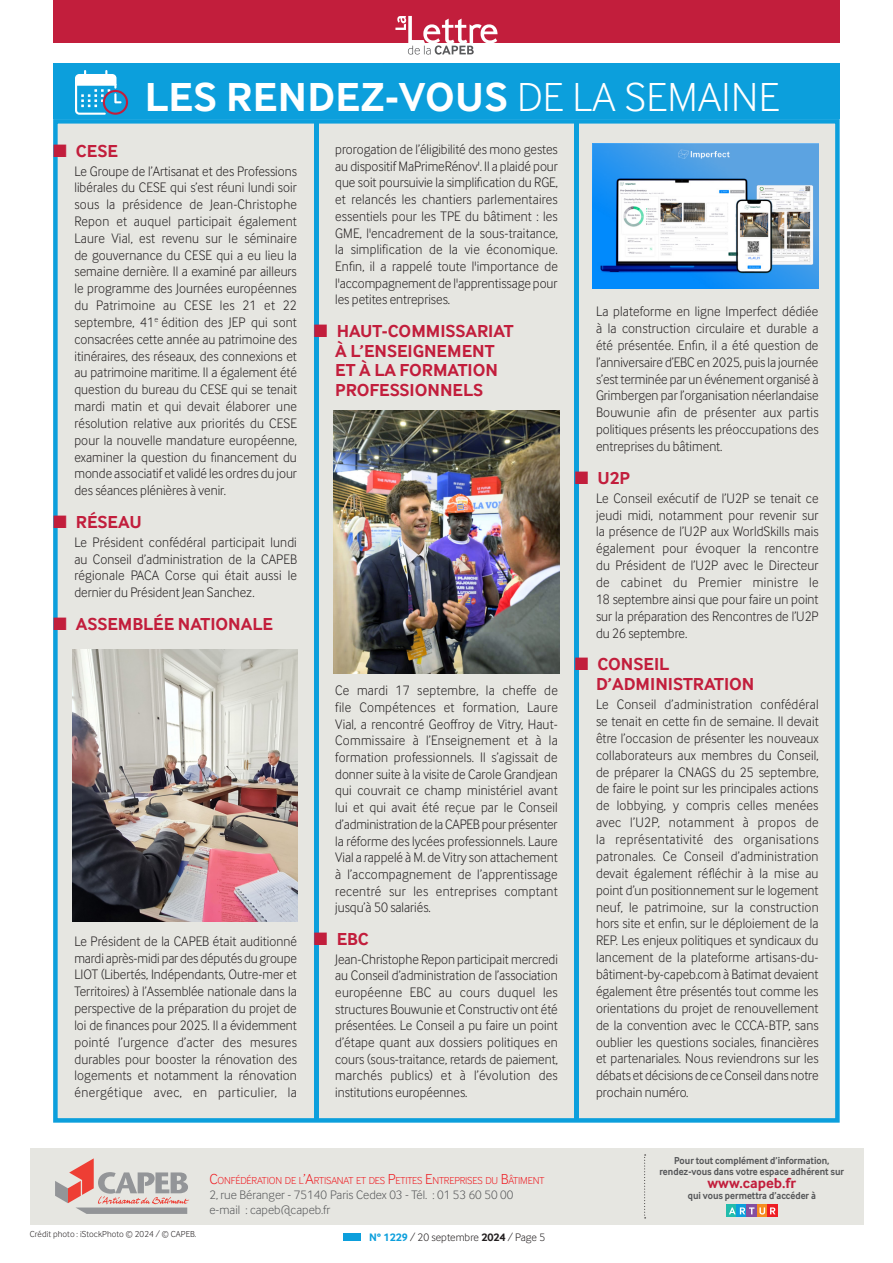
<style>
.page{position:relative;width:893px;height:1263px;background:#fff}
.page>*{position:absolute;margin:0;border:0;box-sizing:border-box;transform-origin:0 0}
.t1{font:700 42px "Inter Face";letter-spacing:.01em;color:#fff}
.t2{font:700 18px/19.6px "Inter Face";color:#c21e3c;text-align:center}
.t3{font:700 15px "Inter Face";color:#c21e3c}
.Texte_rdv{font:300 14.25px/16.8px "Inter Face";color:#231f20;text-align:justify;scale:.94 1}
.t4{font:300 12.75px/15px "Inter Face";color:#57585a}
.t5{font:300 11.25px "Inter Face";color:#231f20}
.t6{font:700 10.5px/10.5px "Inter Face";color:#57585a;text-align:center;scale:.9 1}
.t7{font:300 10.5px "Inter Face";letter-spacing:-.015em;color:#ee1d23}
.t8{font:300 9px "Inter Face";letter-spacing:.01em;color:#231f20}
.s1{font-weight:300}
.s2{font-size:15px}
.s3{font-weight:700;color:#0c9fdc}
.s4{font-weight:700}
</style>
<div class="page">
<div style="left:53px;top:0;width:787px;height:43px;background:#c21e3c"></div>
<svg style="left:395px;top:16px;width:102px;height:39px"></svg>
<div style="left:30px;top:1148px;width:833px;height:77px;background:#e6e6e1"></div>
<svg style="left:644px;top:1154px;width:2px;height:64px"></svg>
<div style="left:726px;top:1204px;width:11px;height:13px;background:#22bcac"></div>
<svg style="left:737px;top:1204px;width:10px;height:13px"></svg>
<div style="left:747px;top:1204px;width:10px;height:13px;background:#854f9f"></div>
<div style="left:757px;top:1204px;width:10px;height:13px;background:#f68b1f"></div>
<svg style="left:767px;top:1204px;width:10px;height:13px"></svg>
<svg style="left:729px;top:1207px;width:46px;height:7px"></svg>
<svg style="left:55px;top:1158px;width:134px;height:56px"></svg>
<div style="left:344px;top:1233px;width:17px;height:8px;background:#0c9fdc"></div>
<div style="left:53px;top:64px;width:787px;height:55px;background:#0c9fdc"></div>
<svg style="left:75px;top:70px;width:53px;height:45px"></svg>
<div style="left:53px;top:119px;width:787px;height:1004px;background:#e6e6e1;border:4px solid #0c9fdc"></div>
<hr style="left:315px;top:123px;width:4px;height:995px;background:#0c9fdc">
<hr style="left:574px;top:123px;width:4px;height:995px;background:#0c9fdc">
<img style="left:334px;top:410px;width:225px;height:264px">
<img style="left:72px;top:649px;width:226px;height:273px">
<img style="left:593px;top:144px;width:225px;height:144px">
<p class="t1" style="left:145px;top:73px;width:636px">LES RENDEZ-VOUS <span class="s1">DE LA SEMAINE</span></p>
<p class="t2" style="left:53px;top:141px;width:66px">■ CESE</p>
<p class="Texte_rdv" style="left:74px;top:162px;width:238px">Le Groupe de l’Artisanat et des Professions libérales du CESE qui s’est réuni lundi soir sous la présidence de Jean-Christophe Repon et auquel participait également Laure Vial, est revenu sur le séminaire de gouvernance du CESE qui a eu lieu la semaine dernière. Il a examiné par ailleurs le programme des Journées européennes du Patrimoine au CESE les 21 et 22 septembre, 41<sup>e</sup> édition des JEP qui sont consacrées cette année au patrimoine des itinéraires, des réseaux, des connexions et au patrimoine maritime. Il a également été question du bureau du CESE qui se tenait mardi matin et qui devait élaborer une résolution relative aux priorités du CESE pour la nouvelle mandature européenne, examiner la question du financement du monde associatif et validé les ordres du jour des séances plénières à venir.</p>
<p class="t2" style="left:53px;top:512px;width:90px">■ RÉSEAU</p>
<p class="Texte_rdv" style="left:74px;top:533px;width:238px">Le Président confédéral participait lundi au Conseil d’administration de la CAPEB régionale PACA Corse qui était aussi le dernier du Président Jean Sanchez.</p>
<p class="t2" style="left:53px;top:614px;width:221px">■ ASSEMBLÉE NATIONALE</p>
<p class="Texte_rdv" style="left:74px;top:932px;width:238px">Le Président de la CAPEB était auditionné mardi après-midi par des députés du groupe LIOT (Libertés, Indépendants, Outre-mer et Territoires) à l’Assemblée nationale dans la perspective de la préparation du projet de loi de finances pour 2025. Il a évidemment pointé l’urgence d’acter des mesures durables pour booster la rénovation des logements et notamment la rénovation énergétique avec, en particulier, la</p>
<p class="Texte_rdv" style="left:335px;top:141px;width:238px">prorogation de l’éligibilité des mono gestes au dispositif MaPrimeRénov'. Il a plaidé pour que soit poursuivie la simplification du RGE, et relancés les chantiers parlementaires essentiels pour les TPE du bâtiment : les GME, l'encadrement de la sous-traitance, la simplification de la vie économique.<br>Enfin, il a rappelé toute l'importance de l'accompagnement de l'apprentissage pour les petites entreprises.</p>
<p class="t2" style="left:314px;top:321px;width:201px">■ HAUT-COMMISSARIAT<br>À L’ENSEIGNEMENT<br>ET À LA FORMATION<br>PROFESSIONNELS</p>
<p class="Texte_rdv" style="left:335px;top:682px;width:238px">Ce mardi 17 septembre, la cheffe de file Compétences et formation, Laure Vial, a rencontré Geoffroy de Vitry, Haut-Commissaire à l’Enseignement et à la formation professionnels. Il s’agissait de donner suite à la visite de Carole Grandjean qui couvrait ce champ ministériel avant lui et qui avait été reçue par le Conseil d’administration de la CAPEB pour présenter la réforme des lycées professionnels. Laure Vial a rappelé à M. de Vitry son attachement à l’accompagnement de l’apprentissage recentré sur les entreprises comptant jusqu’à 50 salariés.</p>
<p class="t2" style="left:314px;top:929px;width:56px">■ EBC</p>
<p class="Texte_rdv" style="left:335px;top:950px;width:238px">Jean-Christophe Repon participait mercredi au Conseil d’administration de l’association européenne EBC au cours duquel les structures Bouwunie et Constructiv ont été présentées. Le Conseil a pu faire un point d’étape quant aux dossiers politiques en cours (sous-traitance, retards de paiement, marchés publics) et à l’évolution des institutions européennes.</p>
<p class="Texte_rdv" style="left:596px;top:303px;width:238px">La plateforme en ligne Imperfect dédiée à la construction circulaire et durable a été présentée. Enfin, il a été question de l’anniversaire d’EBC en 2025, puis la journée s’est terminée par un événement organisé à Grimbergen par l’organisation néerlandaise Bouwunie afin de présenter aux partis politiques présents les préoccupations des entreprises du bâtiment.</p>
<p class="t2" style="left:575px;top:468px;width:57px">■ U2P</p>
<p class="Texte_rdv" style="left:596px;top:489px;width:238px">Le Conseil exécutif de l’U2P se tenait ce jeudi midi, notamment pour revenir sur la présence de l’U2P aux WorldSkills mais également pour évoquer la rencontre du Président de l’U2P avec le Directeur de cabinet du Premier ministre le 18 septembre ainsi que pour faire un point sur la préparation des Rencontres de l’U2P du 26 septembre.</p>
<p class="t2" style="left:596px;top:654px;width:160px;text-align:left;text-indent:-21px">■ CONSEIL<br>D’ADMINISTRATION</p>
<p class="Texte_rdv" style="left:596px;top:696px;width:238px">Le Conseil d’administration confédéral se tenait en cette fin de semaine. Il devait être l’occasion de présenter les nouveaux collaborateurs aux membres du Conseil, de préparer la CNAGS du 25 septembre, de faire le point sur les principales actions de lobbying, y compris celles menées avec l’U2P, notamment à propos de la représentativité des organisations patronales. Ce Conseil d’administration devait également réfléchir à la mise au point d’un positionnement sur le logement neuf, le patrimoine, sur la construction hors site et enfin, sur le déploiement de la REP. Les enjeux politiques et syndicaux du lancement de la plateforme artisans-du&shy;bâtiment-by-capeb.com à Batimat devaient également être présentés tout comme les orientations du projet de renouvellement de la convention avec le CCCA-BTP, sans oublier les questions sociales, financières et partenariales. Nous reviendrons sur les débats et décisions de ce Conseil dans notre prochain numéro.</p>
<p class="t8" style="left:30px;top:1229px;width:168px">Crédit photo : iStockPhoto © 2024 / © CAPEB.</p>
<p class="t7" style="left:209px;top:1174px;width:336px"><span class="s2">C</span>ONFÉDÉRATION DE L<span class="s2">’A</span>RTISANAT ET DES <span class="s2">P</span>ETITES <span class="s2">E</span>NTREPRISES DU <span class="s2">B</span>ÂTIMENT</p>
<p class="t4" style="left:209px;top:1187px;width:305px">2, rue Béranger - 75140 Paris Cedex 03 - Tél. : 01 53 60 50 00 e-mail : capeb@capeb.fr</p>
<p class="t5" style="left:369px;top:1231px;width:178px"><span class="s3">N° 1229</span> / 20 septembre <span class="s4">2024</span> / Page 5</p>
<p class="t6" style="left:660px;top:1155px;width:207px">Pour tout complément d’information, rendez-vous dans votre espace adhérent sur</p>
<p class="t3" style="left:707px;top:1174px;width:90px">www.capeb.fr</p>
<p class="t6" style="left:688px;top:1190px;width:144px">qui vous permettra d’accéder à</p>
</div>
